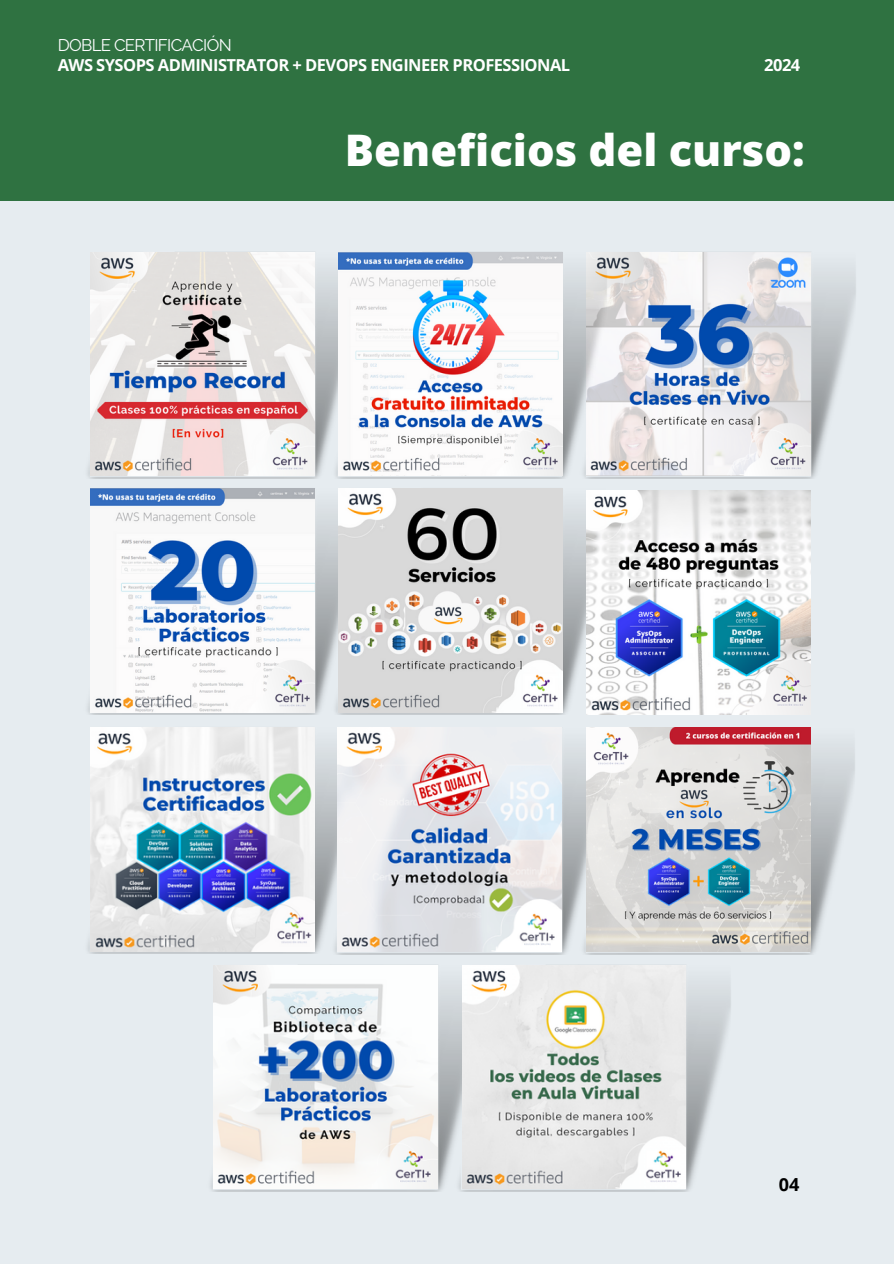
<style>
.page{position:relative;width:894px;height:1264px;background:#fff}
.page>*{position:absolute;margin:0;border:0;box-sizing:border-box;transform-origin:0 0}
.t1{font:800 43.5px "Open Sans";color:#fff}
.t2{font:700 18px "Open Sans";color:#000}
.t3{font:16.8px "Raleway";letter-spacing:-.04em;color:#fcfdfe}
.t4{font:700 16.5px "Open Sans";letter-spacing:-.03em;color:#fff}
</style>
<div class="page">
<div style="left:0;top:0;width:893px;height:1263px;background:#e6ecf0"></div>
<div style="left:0;top:0;width:893px;height:200px;background:#2f7241"></div>
<img style="left:620px;top:200px;width:249px;height:278px">
<img style="left:620px;top:252px;width:190px;height:224px">
<img style="left:90px;top:478px;width:225px;height:170px">
<img style="left:91px;top:489px;width:223px;height:159px">
<img style="left:315px;top:478px;width:305px;height:170px">
<img style="left:338px;top:489px;width:224px;height:159px">
<img style="left:586px;top:491px;width:224px;height:157px">
<img style="left:67px;top:200px;width:248px;height:278px">
<img style="left:91px;top:252px;width:223px;height:224px">
<img style="left:315px;top:200px;width:305px;height:278px">
<img style="left:338px;top:252px;width:224px;height:224px">
<img style="left:87px;top:648px;width:227px;height:305px">
<img style="left:91px;top:728px;width:223px;height:223px">
<img style="left:314px;top:648px;width:249px;height:237px">
<img style="left:338px;top:728px;width:223px;height:157px">
<img style="left:563px;top:648px;width:292px;height:306px">
<img style="left:586px;top:728px;width:223px;height:223px">
<img style="left:190px;top:885px;width:249px;height:306px">
<img style="left:214px;top:965px;width:223px;height:223px">
<img style="left:439px;top:885px;width:305px;height:306px">
<img style="left:462px;top:965px;width:223px;height:223px">
<p class="t3" style="left:58px;top:35px;width:175px">DOBLE CERTIFICACIÓN</p>
<p class="t4" style="left:58px;top:54px;width:514px">AWS SYSOPS ADMINISTRATOR + DEVOPS ENGINEER PROFESSIONAL</p>
<p class="t4" style="left:764px;top:54px;width:38px">2024</p>
<p class="t1" style="left:345px;top:120px;width:461px">Beneficios del curso:</p>
<p class="t2" style="left:778px;top:1172px;width:22px">04</p>
</div>
